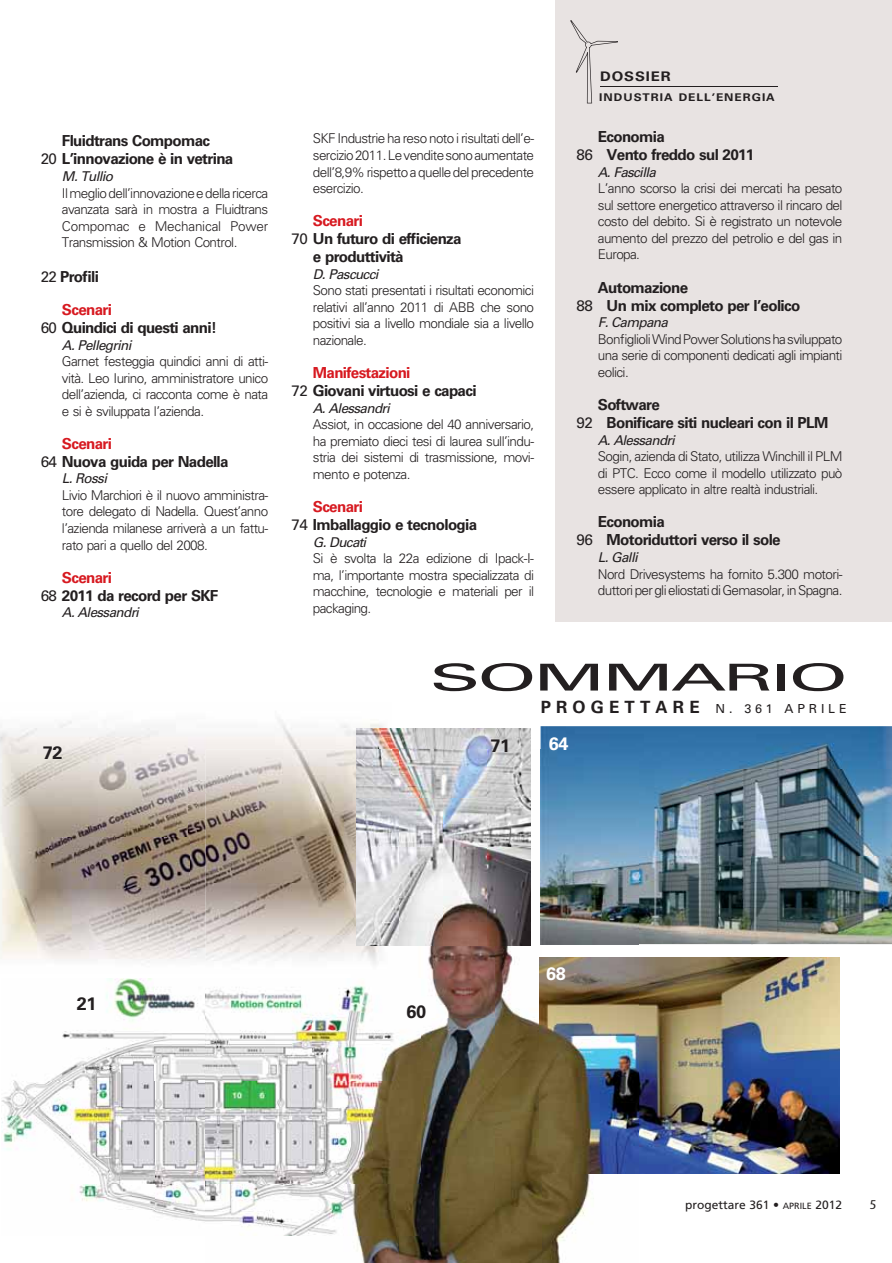
<style>
.page{position:relative;width:892px;height:1263px;background:#fff}
.page>*{position:absolute;margin:0;border:0;box-sizing:border-box;transform-origin:0 0}
.t1{font:37.05px "Univers LT";letter-spacing:-.045em;color:#231f20;scale:2.06 1}
.t2{font:700 18px "Univers LT";letter-spacing:-.025em;color:#231f20}
.t3{font:700 18px "Univers LT";color:#fff}
.t4{font:700 15.15px/18px "Univers LT";letter-spacing:-.045em;color:#231f20}
.t5{font:700 15.15px "Univers LT";letter-spacing:-.045em;color:#d71920}
.t6{font:300 13.5px/16.5px "Univers LT";letter-spacing:-.045em;color:#231f20;text-align:justify}
.t7{font:italic 13.5px "Univers LT";letter-spacing:-.05em;color:#231f20}
.t8{font:condensed 13.5px "Myriad";color:#231f20;scale:1.27 1}
.t9{font:700 13.2px "Univers LT";letter-spacing:.055em;color:#231f20;scale:1.13 1}
.t10{font:12.45px "Univers LT";letter-spacing:.305em;color:#231f20}
.t11{font:12px "Frutiger LT";color:#231f20}
.t12{font:700 10.65px "Univers LT";letter-spacing:.08em;color:#231f20;scale:1.13 1}
.s1{font-weight:400}
.s2{color:#d71920}
.s3{font-weight:700;font-size:16.95px}
.s4{font-size:9px}
</style>
<div class="page">
<div style="left:555px;top:0;width:337px;height:622px;background:#e8e3e2"></div>
<img style="left:0;top:721px;width:189px;height:241px">
<img style="left:189px;top:719px;width:195px;height:73px">
<img style="left:189px;top:792px;width:17px;height:168px">
<svg style="left:570px;top:20px;width:48px;height:83px"></svg>
<hr style="left:600px;top:86px;width:178px;height:1px;background:#231f20">
<img style="left:2px;top:978px;width:396px;height:256px">
<img style="left:542px;top:957px;width:297px;height:216px">
<img style="left:540px;top:726px;width:352px;height:43px">
<img style="left:638px;top:769px;width:254px;height:175px">
<img style="left:356px;top:728px;width:175px;height:216px">
<img style="left:494px;top:749px;width:48px;height:513px">
<img style="left:350px;top:944px;width:144px;height:74px">
<img style="left:542px;top:944px;width:96px;height:1px">
<img style="left:206px;top:978px;width:144px;height:1px">
<img style="left:398px;top:1018px;width:96px;height:244px">
<img style="left:542px;top:1173px;width:96px;height:89px">
<img style="left:283px;top:1234px;width:115px;height:28px">
<img style="left:206px;top:749px;width:151px;height:134px">
<img style="left:206px;top:883px;width:185px;height:90px">
<img style="left:540px;top:749px;width:98px;height:195px">
<p class="t4" style="left:41px;top:133px;width:194px;text-align:center">Fluidtrans Compomac<br><span class="s1">20</span> L’innovazione è in vetrina</p>
<p class="t7" style="left:62px;top:170px;width:53px">M. Tullio</p>
<p class="t6" style="left:62px;top:185px;width:208px">Il meglio dell’innovazione e della ricerca avanzata sarà in mostra a Fluidtrans Compomac e Mechanical Power Transmission &amp; Motion Control.</p>
<p class="t4" style="left:62px;top:260px;width:51px;line-height:33.2px;text-indent:-21px"><span class="s1">22</span> Profili<br><span class="s2">Scenari</span></p>
<p class="t4" style="left:41px;top:319px;width:178px"><span class="s1">60</span> Quindici di questi anni!</p>
<p class="t7" style="left:62px;top:338px;width:71px">A. Pellegrini</p>
<p class="t6" style="left:62px;top:354px;width:208px">Garnet festeggia quindici anni di atti&shy;vità. Leo Iurino, amministratore unico dell’azienda, ci racconta come è nata e si è sviluppata l’azienda.</p>
<p class="t4" style="left:41px;top:435px;width:189px;text-indent:21px"><span class="s2">Scenari<br></span><span class="s1">64</span> Nuova guida per Nadella</p>
<p class="t7" style="left:62px;top:472px;width:47px">L. Rossi</p>
<p class="t6" style="left:62px;top:488px;width:208px">Livio Marchiori è il nuovo amministra&shy;tore delegato di Nadella. Quest’anno l’azienda milanese arriverà a un fattu&shy;rato pari a quello del 2008.</p>
<p class="t4" style="left:41px;top:569px;width:179px;text-indent:21px"><span class="s2">Scenari<br></span><span class="s1">68</span> 2011 da record per SKF</p>
<p class="t7" style="left:62px;top:606px;width:79px">A. Alessandri</p>
<h2 class="t2" style="left:43px;top:744px;width:21px">72</h2>
<p class="t9" style="left:600px;top:70px;width:64px">DOSSIER</p>
<p class="t6" style="left:313px;top:131px;width:223px">SKF Industrie ha reso noto i risultati dell’e&shy;sercizio 2011. Le vendite sono aumentate dell’8,9% rispetto a quelle del precedente esercizio.</p>
<p class="t5" style="left:313px;top:214px;width:51px">Scenari</p>
<p class="t4" style="left:292px;top:231px;width:171px"><span class="s1">70</span> Un futuro di efficienza</p>
<p class="t4" style="left:313px;top:249px;width:92px">e produttività</p>
<p class="t7" style="left:313px;top:268px;width:67px">D. Pascucci</p>
<p class="t6" style="left:313px;top:283px;width:223px">Sono stati presentati i risultati economici relativi all’anno 2011 di ABB che sono positivi sia a livello mondiale sia a livello nazionale.</p>
<p class="t4" style="left:292px;top:364px;width:186px;text-indent:21px"><span class="s2">Manifestazioni<br></span><span class="s1">72</span> Giovani virtuosi e capaci</p>
<p class="t7" style="left:313px;top:402px;width:79px">A. Alessandri</p>
<p class="t6" style="left:313px;top:417px;width:223px">Assiot, in occasione del 40 anniversario, ha premiato dieci tesi di laurea sull’indu&shy;stria dei sistemi di trasmissione, movi&shy;mento e potenza.</p>
<p class="t4" style="left:292px;top:498px;width:187px;text-indent:21px"><span class="s2">Scenari<br></span><span class="s1">74</span> Imballaggio e tecnologia</p>
<p class="t7" style="left:313px;top:535px;width:55px">G. Ducati</p>
<p class="t6" style="left:313px;top:551px;width:223px">Si è svolta la 22a edizione di Ipack-I&shy;ma, l’importante mostra specializzata di macchine, tecnologie e materiali per il packaging.</p>
<p class="t12" style="left:599px;top:92px;width:157px">INDUSTRIA DELL’ENERGIA</p>
<p class="t4" style="left:576px;top:128px;width:179px;text-indent:21px">Economia<br><span class="s1">86</span> Vento freddo sul 2011</p>
<p class="t7" style="left:598px;top:165px;width:60px">A. Fascilla</p>
<p class="t6" style="left:598px;top:181px;width:246px">L’anno scorso la crisi dei mercati ha pesato sul settore energetico attraverso il rincaro del costo del debito. Si è registrato un notevole aumento del prezzo del petrolio e del gas in Europa.</p>
<p class="t4" style="left:576px;top:279px;width:225px;text-indent:21px">Automazione<br><span class="s1">88</span> Un mix completo per l’eolico</p>
<p class="t7" style="left:598px;top:316px;width:72px">F. Campana</p>
<p class="t6" style="left:598px;top:331px;width:246px">Bonfiglioli Wind Power Solutions ha sviluppato una serie di componenti dedicati agli impianti eolici.</p>
<p class="t4" style="left:576px;top:396px;width:253px;text-indent:21px">Software<br><span class="s1">92</span> Bonificare siti nucleari con il PLM</p>
<p class="t7" style="left:598px;top:433px;width:79px">A. Alessandri</p>
<p class="t6" style="left:598px;top:449px;width:246px">Sogin, azienda di Stato, utilizza Winchill il PLM di PTC. Ecco come il modello utilizzato può essere applicato in altre realtà industriali.</p>
<p class="t4" style="left:576px;top:514px;width:206px;text-indent:21px">Economia<br><span class="s1">96</span> Motoriduttori verso il sole</p>
<p class="t7" style="left:598px;top:551px;width:41px">L. Galli</p>
<p class="t6" style="left:598px;top:566px;width:246px">Nord Drivesystems ha fornito 5.300 motori&shy;duttori per gli eliostati di Gemasolar, in Spagna.</p>
<h1 class="t1" style="left:429px;top:663px;width:205px">SOMMARIO</h1>
<p class="t10" style="left:540px;top:704px;width:307px"><span class="s3">PROGETTARE</span> N. 361 APRILE</p>
<h2 class="t2" style="left:490px;top:737px;width:21px">71</h2>
<h2 class="t3" style="left:549px;top:735px;width:21px">64</h2>
<h2 class="t2" style="left:77px;top:994px;width:21px">21</h2>
<h2 class="t2" style="left:406px;top:1003px;width:21px">60</h2>
<h2 class="t3" style="left:546px;top:965px;width:21px">68</h2>
<p class="t11" style="left:685px;top:1197px;width:159px">progettare 361 • <span class="s4">APRILE</span> 2012</p>
<p class="t8" style="left:870px;top:1197px;width:7px">5</p>
</div>
